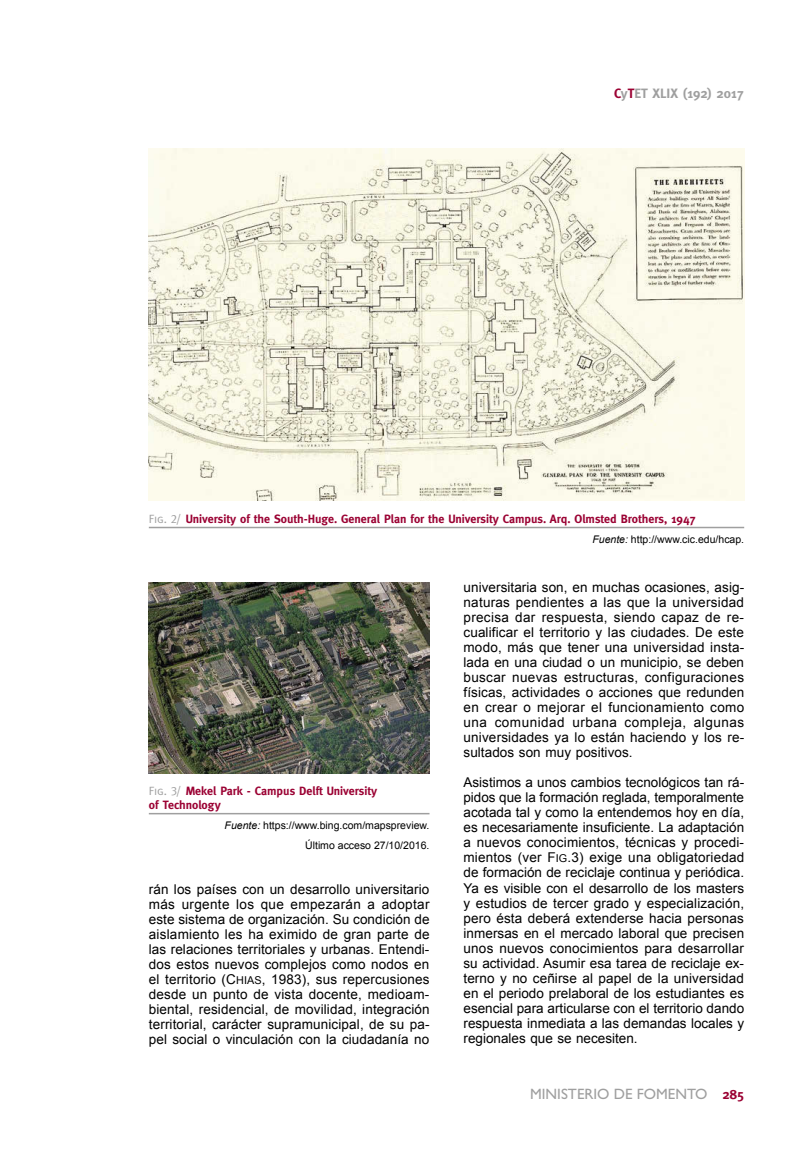
<style>
.page{position:relative;width:808px;height:1149px;background:#fff}
.page>*{position:absolute;margin:0;border:0;box-sizing:border-box;transform-origin:0 0}
.t1{font:15px "Gill Sans";color:#9f9f9f}
.t2{font:13.5px/15px "Arial";letter-spacing:.005em;color:#000;text-align:justify}
.t3{font:700 13.5px "Meta";color:#9f9f9f}
.t4{font:700 12px/13.2px "Meta";color:#9b0233}
.t5{font:10.5px/20.1px "Arial";color:#000;text-align:right}
.s1{color:#9b0233}
.s2{font-family:"Meta Caps";font-weight:400;color:#9f9f9f}
.s3{font-style:italic}
.s4{font-size:10.8px}
.s5{font-family:"Meta";font-weight:700;font-size:13.5px;color:#9b0233}
</style>
<div class="page">
<hr style="left:149px;top:526px;width:595px;height:2px;background:#9f9f9f">
<img style="left:149px;top:149px;width:595px;height:351px">
<hr style="left:149px;top:812px;width:280px;height:2px;background:#9f9f9f">
<img style="left:149px;top:582px;width:280px;height:191px">
<p class="t3" style="left:614px;top:88px;width:132px"><span class="s1">C</span>y<span class="s1">T</span>ET XLIX (192) 2017</p>
<p class="t4" style="left:149px;top:512px;width:548px"><span class="s2">Fig. 2/</span> University of the South-Huge. General Plan for the University Campus. Arq. Olmsted Brothers, 1947</p>
<p class="t5" style="left:592px;top:528px;width:153px"><span class="s3">Fuente:</span> http://www.cic.edu/hcap.</p>
<p class="t4" style="left:149px;top:785px;width:230px"><span class="s2">Fig. 3/</span> Mekel Park - Campus Delft University of Technology</p>
<p class="t5" style="left:225px;top:814px;width:206px"><span class="s3">Fuente:</span> https://www.bing.com/mapspreview.<br>Último acceso 27/10/2016.</p>
<p class="t2" style="left:149px;top:881px;width:282px">rán los países con un desarrollo universitario más urgente los que empezarán a adoptar este sistema de organización. Su condición de aislamiento les ha eximido de gran parte de las relaciones territoriales y urbanas. Entendi&shy;dos estos nuevos complejos como nodos en el territorio (C<span class="s4">HIAS</span>, 1983), sus repercusiones desde un punto de vista docente, medioam&shy;biental, residencial, de movilidad, integración territorial, carácter supramunicipal, de su pa&shy;pel social o vinculación con la ciudadanía no</p>
<p class="t2" style="left:463px;top:580px;width:282px">universitaria son, en muchas ocasiones, asig&shy;naturas pendientes a las que la universidad precisa dar respuesta, siendo capaz de re&shy;cualificar el territorio y las ciudades. De este modo, más que tener una universidad insta&shy;lada en una ciudad o un municipio, se deben buscar nuevas estructuras, configuraciones físicas, actividades o acciones que redunden en crear o mejorar el funcionamiento como una comunidad urbana compleja, algunas universidades ya lo están haciendo y los re&shy;sultados son muy positivos.</p>
<p class="t2" style="left:463px;top:775px;width:282px">Asistimos a unos cambios tecnológicos tan rá&shy;pidos que la formación reglada, temporalmente acotada tal y como la entendemos hoy en día, es necesariamente insuficiente. La adaptación a nuevos conocimientos, técnicas y procedi&shy;mientos (ver F<span class="s4">IG</span>.3) exige una obligatoriedad de formación de reciclaje continua y periódica.<br>Ya es visible con el desarrollo de los masters y estudios de tercer grado y especialización, pero ésta deberá extenderse hacia personas inmersas en el mercado laboral que precisen unos nuevos conocimientos para desarrollar su actividad. Asumir esa tarea de reciclaje ex&shy;terno y no ceñirse al papel de la universidad en el periodo prelaboral de los estudiantes es esencial para articularse con el territorio dando respuesta inmediata a las demandas locales y regionales que se necesiten.</p>
<p class="t1" style="left:530px;top:1088px;width:216px">MINISTERIO DE FOMENTO <span class="s5">285</span></p>
</div>
